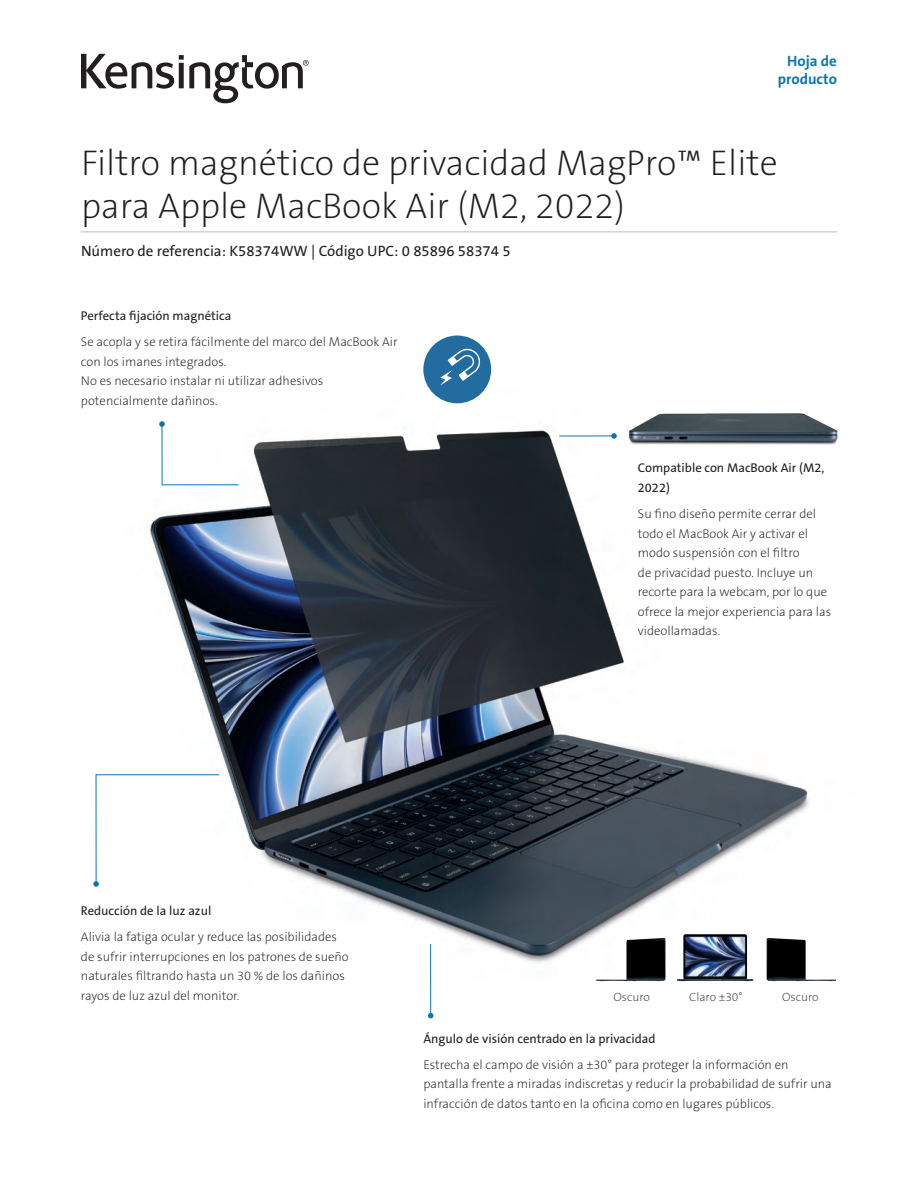
<style>
.page{position:relative;width:918px;height:1188px;background:#fff}
.page>*{position:absolute;margin:0;border:0;box-sizing:border-box;transform-origin:0 0}
.Product_Name{font:36px/43.2px "The Sans KENSINGTON2 XL";color:#231f20}
.Part_No__UPC{font:15px "The Sans KENSINGTON5 Rg";color:#231f20}
.Filetype_Header_Blue{font:15px "The Sans KENSINGTON7 Bd";color:#0e76ae}
.t1{font:12.75px/19.5px "The Sans KENSINGTON2 XL";color:#231f20}
.t2{font:12.75px/19.5px "The Sans KENSINGTON5 Rg";color:#231f20}
.t3{font:12px "The Sans KENSINGTON2 XL";color:#3e3e3f}
</style>
<div class="page">
<img style="left:150px;top:369px;width:659px;height:621px">
<hr style="left:81px;top:231px;width:756px;height:1px;background:#bcbdc0">
<svg style="left:81px;top:54px;width:228px;height:49px"></svg>
<hr style="left:559px;top:436px;width:55px;height:1px;background:#0e76ae">
<svg style="left:611px;top:433px;width:6px;height:6px"></svg>
<hr style="left:430px;top:944px;width:1px;height:72px;background:#0e76ae">
<svg style="left:428px;top:1013px;width:6px;height:5px"></svg>
<hr style="left:162px;top:424px;width:1px;height:61px;background:#0e76ae">
<svg style="left:159px;top:421px;width:6px;height:6px"></svg>
<hr style="left:162px;top:484px;width:77px;height:1px;background:#0e76ae">
<svg style="left:93px;top:774px;width:127px;height:113px"></svg>
<img style="left:621px;top:402px;width:217px;height:50px">
<img style="left:597px;top:925px;width:239px;height:57px">
<div style="left:427px;top:339px;width:60px;height:61px;background:#226c9f;border-radius:50%"></div>
<div style="left:423px;top:336px;width:68px;height:67px;border:8px solid #226c9f;border-radius:50%"></div>
<svg style="left:440px;top:348px;width:41px;height:37px"></svg>
<p class="Filetype_Header_Blue" style="left:787px;top:53px;width:51px">Hoja de</p>
<p class="Filetype_Header_Blue" style="left:778px;top:71px;width:61px">producto</p>
<h1 class="Product_Name" style="left:81px;top:142px;width:698px">Filtro magnético de privacidad MagPro™ Elite para Apple MacBook Air (M2, 2022)</h1>
<h2 class="Part_No__UPC" style="left:81px;top:243px;width:431px">Número de referencia: K58374WW | Código UPC: 0 85896 58374 5</h2>
<p class="t2" style="left:81px;top:306px;width:152px">Perfecta fijación magnética</p>
<p class="t1" style="left:81px;top:332px;width:318px">Se acopla y se retira fácilmente del marco del MacBook Air con los imanes integrados.<br>No es necesario instalar ni utilizar adhesivos potencialmente dañinos.</p>
<p class="t2" style="left:638px;top:459px;width:188px">Compatible con MacBook Air (M2,<br>2022)</p>
<p class="t1" style="left:638px;top:505px;width:195px">Su fino diseño permite cerrar del todo el MacBook Air y activar el modo suspensión con el filtro<br>de privacidad puesto. Incluye un recorte para la webcam, por lo que ofrece la mejor experiencia para las videollamadas.</p>
<p class="t2" style="left:81px;top:901px;width:132px">Reducción de la luz azul</p>
<p class="t1" style="left:81px;top:928px;width:269px">Alivia la fatiga ocular y reduce las posibilidades de sufrir interrupciones en los patrones de sueño naturales filtrando hasta un 30 % de los dañinos rayos de luz azul del monitor.</p>
<p class="t3" style="left:613px;top:991px;width:38px">Oscuro</p>
<p class="t3" style="left:689px;top:991px;width:55px">Claro ±30°</p>
<p class="t3" style="left:782px;top:991px;width:38px">Oscuro</p>
<p class="t2" style="left:423px;top:1029px;width:234px">Ángulo de visión centrado en la privacidad</p>
<p class="t1" style="left:423px;top:1055px;width:410px">Estrecha el campo de visión a ±30° para proteger la información en pantalla frente a miradas indiscretas y reducir la probabilidad de sufrir una infracción de datos tanto en la oficina como en lugares públicos.</p>
</div>
